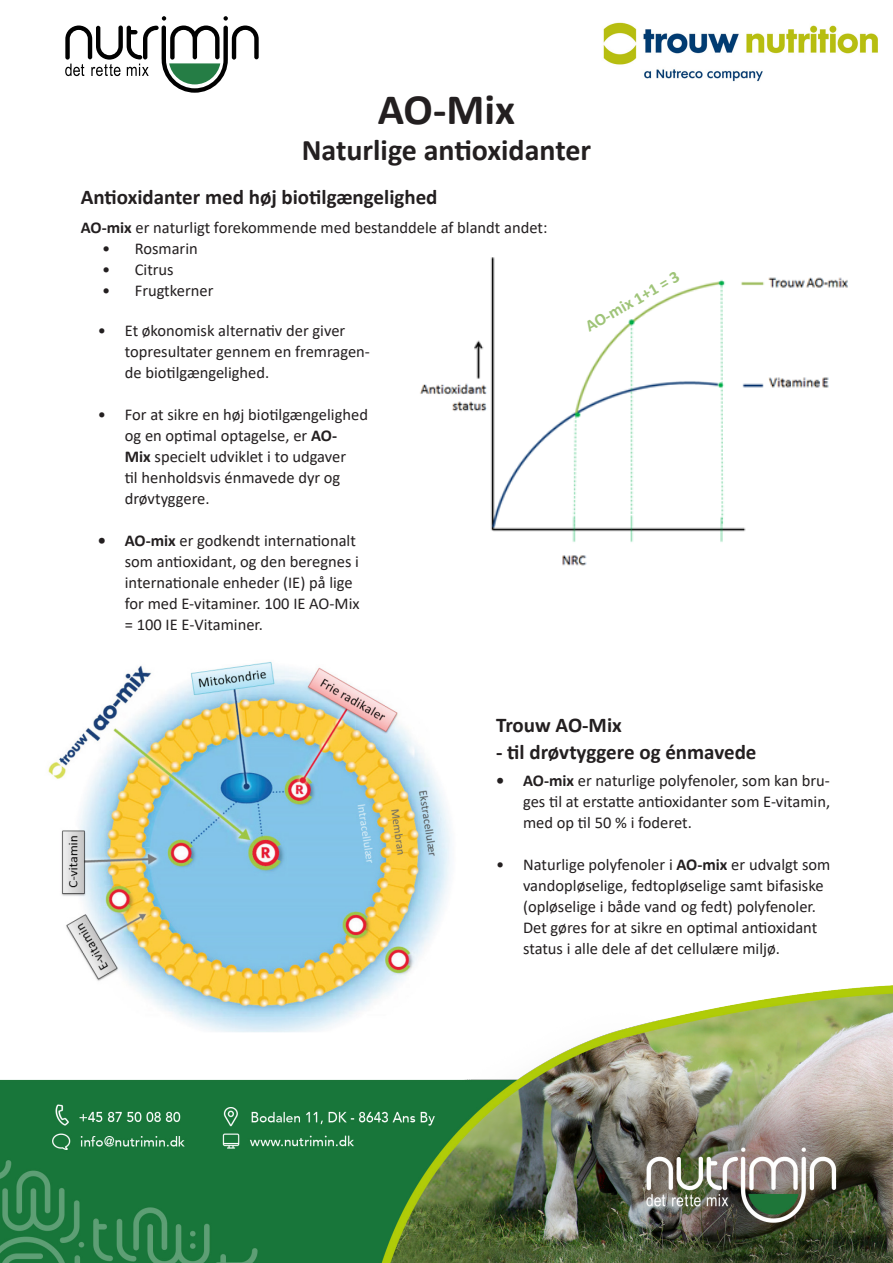
<style>
.page{position:relative;width:893px;height:1263px;background:#fff}
.page>*{position:absolute;margin:0;border:0;box-sizing:border-box;transform-origin:0 0}
.t1{font:700 43.5px "Calibri";color:#231f20}
.t2{font:700 30px "Calibri";color:#231f20}
.t3{font:700 21px "Calibri";color:#231f20}
.t4{font:700 16.8px "Calibri";color:#9fc478}
.t5{font:16.5px/21px "Calibri";color:#231f20}
.s1{font-weight:700}
</style>
<div class="page">
<img style="left:420px;top:257px;width:428px;height:309px">
<img style="left:0;top:985px;width:893px;height:278px">
<svg style="left:65px;top:16px;width:194px;height:77px"></svg>
<img style="left:603px;top:22px;width:275px;height:60px">
<img style="left:40px;top:661px;width:421px;height:372px">
<p class="t1" style="left:378px;top:79px;width:139px">AO-Mix</p>
<p class="t2" style="left:302px;top:129px;width:291px">Naturlige antioxidanter</p>
<p class="t3" style="left:81px;top:183px;width:358px">Antioxidanter med høj biotilgængelighed</p>
<p class="t5" style="left:81px;top:216px;width:468px"><span class="s1">AO-mix</span> er naturligt forekommende med bestanddele af blandt andet:</p>
<p class="t5" style="left:102px;top:237px;width:97px">• Rosmarin</p>
<p class="t5" style="left:102px;top:258px;width:73px">• Citrus</p>
<p class="t5" style="left:102px;top:279px;width:113px">• Frugtkerner</p>
<p class="t5" style="left:98px;top:320px;width:249px">• Et økonomisk alternativ der giver</p>
<p class="t4" style="left:581px;top:317px;width:107px;rotate:-30deg">AO-mix 1+1 = 3</p>
<p class="t5" style="left:125px;top:341px;width:247px">topresultater gennem en fremragen&shy;de biotilgængelighed.</p>
<p class="t5" style="left:125px;top:404px;width:245px;text-indent:-27px">• For at sikre en høj biotilgængelighed og en optimal optagelse, er <span class="s1">AO-<br>Mix</span> specielt udviklet i to udgaver<br>til henholdsvis énmavede dyr og drøvtyggere.</p>
<p class="t5" style="left:125px;top:530px;width:236px;text-indent:-27px"><span class="s1">• AO-mix</span> er godkendt internationalt som antioxidant, og den beregnes i internationale enheder (IE) på lige for med E-vitaminer. 100 IE AO-Mix = 100 IE E-Vitaminer.</p>
<p class="t3" style="left:496px;top:710px;width:127px">Trouw AO-Mix</p>
<p class="t3" style="left:496px;top:737px;width:262px">- til drøvtyggere og énmavede</p>
<p class="t5" style="left:523px;top:769px;width:309px;text-align:justify;text-indent:-27px"><span class="s1">• AO-mix</span> er naturlige polyfenoler, som kan bru&shy;ges til at erstatte antioxidanter som E-vitamin, med op til 50 % i foderet.</p>
<p class="t5" style="left:523px;top:853px;width:309px;text-indent:-27px">• Naturlige polyfenoler i <span class="s1">AO-mix</span> er udvalgt som vandopløselige, fedtopløselige samt bifasiske (opløselige i både vand og fedt) polyfenoler.<br>Det gøres for at sikre en optimal antioxidant status i alle dele af det cellulære miljø.</p>
</div>
